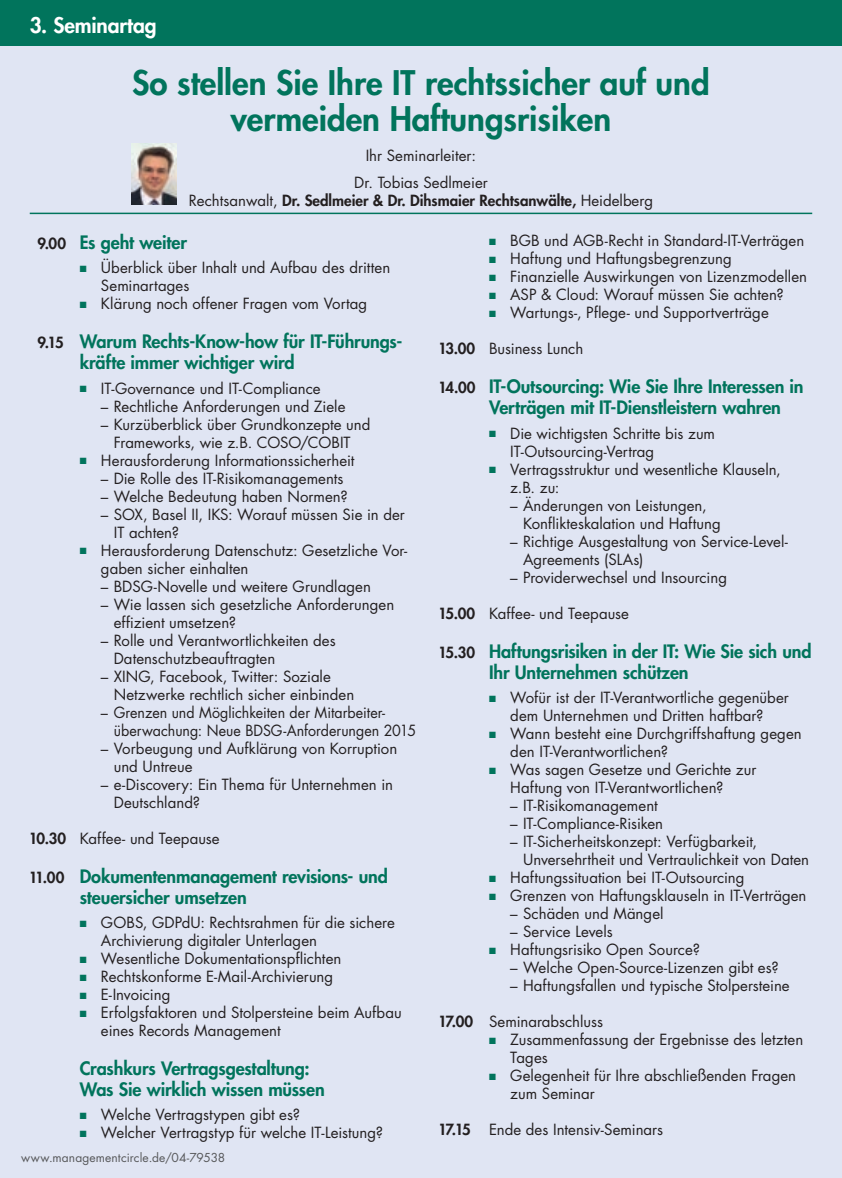
<style>
.page{position:relative;width:842px;height:1178px;background:#fff}
.page>*{position:absolute;margin:0;border:0;box-sizing:border-box;transform-origin:0 0}
.t1{font:800 33px/36px "Futura Std";color:#01745c;text-align:center}
.t2{font:800 21px "Futura Std";letter-spacing:-.005em;color:#fff}
.t3{font:800 18px/21px "Futura Std";letter-spacing:-.005em;color:#01745c}
.t4{font:15px/18px "Futura Std";color:#231f20}
.t5{font:15px/18px "Futura Std";color:#231f20;scale:.95 1}
.t6{font:800 15px "Futura Std";color:#231f20}
.t7{font:12px "Futura Std";letter-spacing:.01em;color:#57585a}
.s1{font-weight:400}
.s2{font-size:15px;color:#231f20}
.s3{color:#01745c}
.s4{font-weight:800}
</style>
<div class="page">
<div style="left:0;top:0;width:842px;height:47px;background:#01745c"></div>
<div style="left:0;top:47px;width:842px;height:1131px;background:#e0e5f3"></div>
<hr style="left:30px;top:213px;width:782px;height:1px;background:#01745c">
<img style="left:131px;top:144px;width:45px;height:61px">
<h2 class="t2" style="left:30px;top:12px;width:128px">3. Seminartag</h2>
<h1 class="t1" style="left:132px;top:65px;width:579px">So stellen Sie Ihre IT rechtssicher auf und vermeiden Haftungsrisiken</h1>
<p class="t4" style="left:354px;top:143px;width:135px;line-height:26.5px;text-align:center">Ihr Seminarleiter:<br>Dr. Tobias Sedlmeier</p>
<p class="t6" style="left:189px;top:191px;width:466px"><span class="s1">Rechtsanwalt,</span> Dr. Sedlmeier &amp; Dr. Dihsmaier Rechtsanwälte, <span class="s1">Heidelberg</span></p>
<p class="t3" style="left:37px;top:232px;width:151px"><span class="s2">9.00</span> Es geht weiter</p>
<p class="t4" style="left:101px;top:259px;width:291px;text-indent:-21px"><span class="s3">■</span> Überblick über Inhalt und Aufbau des dritten<br>Seminartages</p>
<p class="t4" style="left:80px;top:295px;width:289px"><span class="s3">■</span> Klärung noch offener Fragen vom Vortag</p>
<p class="t3" style="left:80px;top:331px;width:324px;text-indent:-42px"><span class="s2">9.15</span> Warum Rechts-Know-how für IT-Führungs&shy;kräfte immer wichtiger wird</p>
<p class="t4" style="left:80px;top:379px;width:242px"><span class="s3">■</span> IT-Governance und IT-Compliance</p>
<p class="t4" style="left:101px;top:397px;width:246px">– Rechtliche Anforderungen und Ziele</p>
<p class="t4" style="left:101px;top:415px;width:271px;text-align:center">– Kurzüberblick über Grundkonzepte und<br>Frameworks, wie z.B. COSO/COBIT</p>
<p class="t4" style="left:80px;top:451px;width:276px"><span class="s3">■</span> Herausforderung Informationssicherheit</p>
<p class="t4" style="left:101px;top:469px;width:244px">– Die Rolle des IT-Risikomanagements</p>
<p class="t4" style="left:101px;top:487px;width:248px">– Welche Bedeutung haben Normen?</p>
<p class="t4" style="left:114px;top:505px;width:293px;text-indent:-13px">– SOX, Basel II, IKS: Worauf müssen Sie in der<br>IT achten?</p>
<p class="t4" style="left:101px;top:541px;width:308px;text-indent:-21px"><span class="s3">■</span> Herausforderung Datenschutz: Gesetzliche Vor&shy;gaben sicher einhalten</p>
<p class="t4" style="left:101px;top:577px;width:271px">– BDSG-Novelle und weitere Grundlagen</p>
<p class="t4" style="left:114px;top:595px;width:282px;text-indent:-13px">– Wie lassen sich gesetzliche Anforderungen effizient umsetzen?</p>
<p class="t4" style="left:114px;top:631px;width:224px;text-indent:-13px">– Rolle und Verantwortlichkeiten des<br>Datenschutzbeauftragten</p>
<p class="t4" style="left:114px;top:667px;width:242px;text-indent:-13px">– XING, Facebook, Twitter: Soziale<br>Netzwerke rechtlich sicher einbinden</p>
<p class="t5" style="left:114px;top:703px;width:320px;text-indent:-13px">– Grenzen und Möglichkeiten der Mitarbeiter&shy;überwachung: Neue BDSG-Anforderungen 2015</p>
<p class="t4" style="left:114px;top:739px;width:285px;text-indent:-13px">– Vorbeugung und Aufklärung von Korruption und Untreue</p>
<p class="t4" style="left:114px;top:775px;width:281px;text-indent:-13px">– e-Discovery: Ein Thema für Unternehmen in<br>Deutschland?</p>
<p class="t4" style="left:29px;top:829px;width:193px"><span class="s4">10.30</span> Kaffee- und Teepause</p>
<p class="t3" style="left:80px;top:865px;width:310px;text-indent:-51px"><span class="s2">11.00</span> Dokumentenmanagement revisions- und steuersicher umsetzen</p>
<p class="t4" style="left:101px;top:913px;width:295px;text-indent:-21px"><span class="s3">■</span> GOBS, GDPdU: Rechtsrahmen für die sichere<br>Archivierung digitaler Unterlagen</p>
<p class="t4" style="left:80px;top:949px;width:263px"><span class="s3">■</span> Wesentliche Dokumentationspflichten</p>
<p class="t4" style="left:80px;top:967px;width:255px"><span class="s3">■</span> Rechtskonforme E-Mail-Archivierung</p>
<p class="t4" style="left:80px;top:985px;width:92px"><span class="s3">■</span> E-Invoicing</p>
<p class="t4" style="left:101px;top:1003px;width:302px;text-indent:-21px"><span class="s3">■</span> Erfolgsfaktoren und Stolpersteine beim Aufbau eines Records Management</p>
<p class="t3" style="left:80px;top:1058px;width:247px">Crashkurs Vertragsgestaltung:<br>Was Sie wirklich wissen müssen</p>
<p class="t4" style="left:80px;top:1106px;width:222px"><span class="s3">■</span> Welche Vertragstypen gibt es?</p>
<p class="t4" style="left:80px;top:1124px;width:305px"><span class="s3">■</span> Welcher Vertragstyp für welche IT-Leistung?</p>
<p class="t7" style="left:21px;top:1150px;width:206px">www.managementcircle.de/04-79538</p>
<p class="t4" style="left:489px;top:232px;width:317px"><span class="s3">■</span> BGB und AGB-Recht in Standard-IT-Verträgen</p>
<p class="t4" style="left:489px;top:250px;width:244px"><span class="s3">■</span> Haftung und Haftungsbegrenzung</p>
<p class="t4" style="left:489px;top:268px;width:319px"><span class="s3">■</span> Finanzielle Auswirkungen von Lizenzmodellen</p>
<p class="t4" style="left:489px;top:286px;width:296px"><span class="s3">■</span> ASP &amp; Cloud: Worauf müssen Sie achten?</p>
<p class="t4" style="left:489px;top:304px;width:281px"><span class="s3">■</span> Wartungs-, Pflege- und Supportverträge</p>
<p class="t4" style="left:438px;top:340px;width:147px"><span class="s4">13.00</span> Business Lunch</p>
<p class="t3" style="left:489px;top:376px;width:316px;text-indent:-51px"><span class="s2">14.00</span> IT-Outsourcing: Wie Sie Ihre Interessen in<br>Verträgen mit IT-Dienstleistern wahren</p>
<p class="t4" style="left:510px;top:424px;width:206px;text-indent:-21px"><span class="s3">■</span> Die wichtigsten Schritte bis zum<br>IT-Outsourcing-Vertrag</p>
<p class="t4" style="left:510px;top:460px;width:272px;text-indent:-21px"><span class="s3">■</span> Vertragsstruktur und wesentliche Klauseln, z.B. zu:</p>
<p class="t4" style="left:523px;top:496px;width:199px;text-indent:-13px">– Änderungen von Leistungen,<br>Konflikteskalation und Haftung</p>
<p class="t4" style="left:523px;top:532px;width:266px;text-indent:-13px">– Richtige Ausgestaltung von Service-Level-<br>Agreements (SLAs)</p>
<p class="t4" style="left:510px;top:568px;width:218px">– Providerwechsel und Insourcing</p>
<p class="t4" style="left:438px;top:604px;width:193px"><span class="s4">15.00</span> Kaffee- und Teepause</p>
<p class="t3" style="left:489px;top:640px;width:324px;text-indent:-51px"><span class="s2">15.30</span> Haftungsrisiken in der IT: Wie Sie sich und<br>Ihr Unternehmen schützen</p>
<p class="t4" style="left:489px;top:689px;width:301px;text-align:center"><span class="s3">■</span> Wofür ist der IT-Verantwortliche gegenüber dem Unternehmen und Dritten haftbar?</p>
<p class="t4" style="left:510px;top:725px;width:293px;text-indent:-21px"><span class="s3">■</span> Wann besteht eine Durchgriffshaftung gegen den IT-Verantwortlichen?</p>
<p class="t4" style="left:510px;top:761px;width:248px;text-indent:-21px"><span class="s3">■</span> Was sagen Gesetze und Gerichte zur<br>Haftung von IT-Verantwortlichen?</p>
<p class="t4" style="left:510px;top:797px;width:149px">– IT-Risikomanagement</p>
<p class="t4" style="left:510px;top:815px;width:154px">– IT-Compliance-Risiken</p>
<p class="t4" style="left:523px;top:833px;width:288px;text-indent:-13px">– IT-Sicherheitskonzept: Verfügbarkeit,<br>Unversehrtheit und Vertraulichkeit von Daten</p>
<p class="t4" style="left:489px;top:869px;width:257px"><span class="s3">■</span> Haftungssituation bei IT-Outsourcing</p>
<p class="t4" style="left:489px;top:887px;width:319px"><span class="s3">■</span> Grenzen von Haftungsklauseln in IT-Verträgen</p>
<p class="t4" style="left:510px;top:905px;width:155px">– Schäden und Mängel</p>
<p class="t4" style="left:510px;top:923px;width:104px">– Service Levels</p>
<p class="t4" style="left:489px;top:941px;width:213px"><span class="s3">■</span> Haftungsrisiko Open Source?</p>
<p class="t4" style="left:510px;top:959px;width:270px">– Welche Open-Source-Lizenzen gibt es?</p>
<p class="t4" style="left:510px;top:977px;width:281px">– Haftungsfallen und typische Stolpersteine</p>
<p class="t4" style="left:438px;top:1013px;width:167px"><span class="s4">17.00</span> Seminarabschluss</p>
<p class="t4" style="left:510px;top:1031px;width:294px;text-indent:-21px"><span class="s3">■</span> Zusammenfassung der Ergebnisse des letzten<br>Tages</p>
<p class="t4" style="left:510px;top:1067px;width:287px;text-indent:-21px"><span class="s3">■</span> Gelegenheit für Ihre abschließenden Fragen zum Seminar</p>
<p class="t4" style="left:438px;top:1121px;width:227px"><span class="s4">17.15</span> Ende des Intensiv-Seminars</p>
</div>
